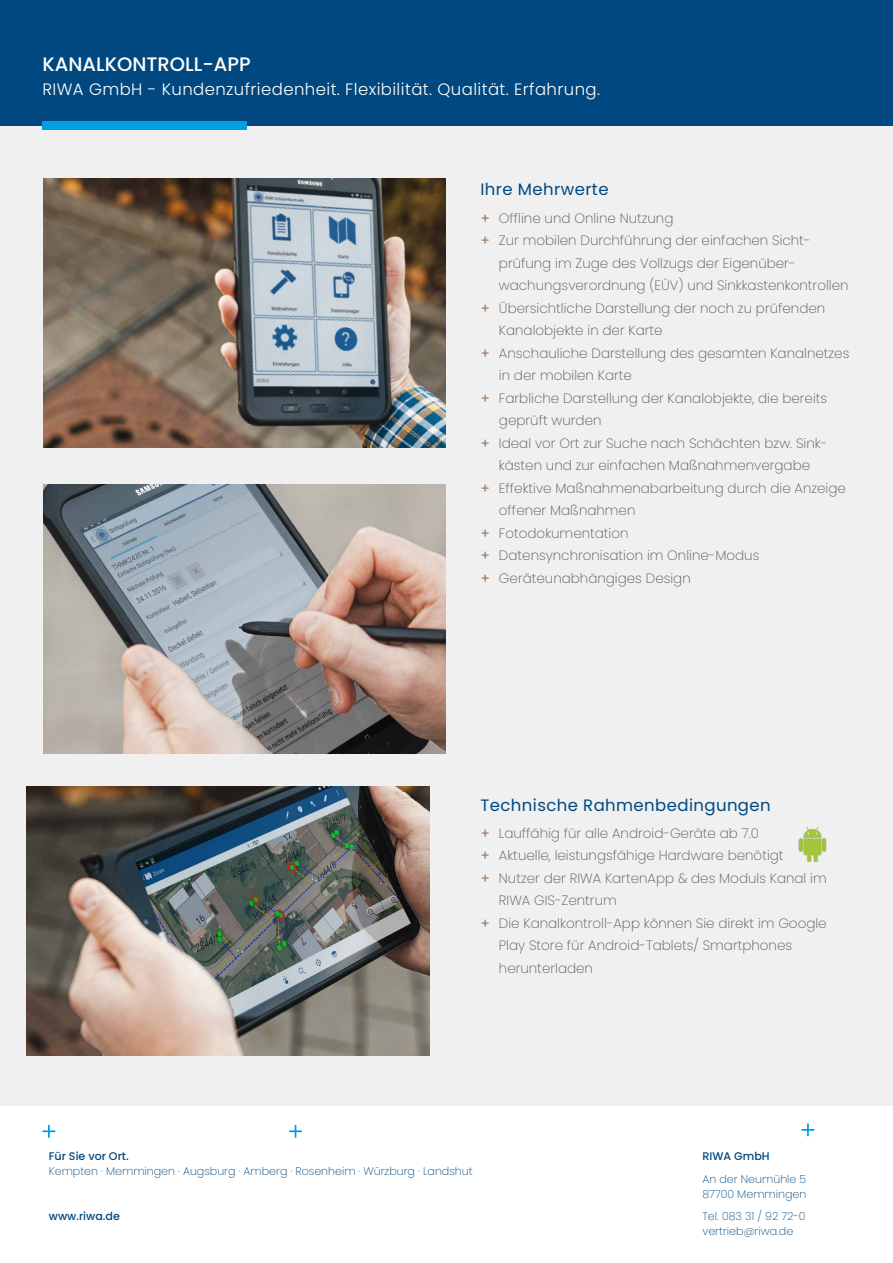
<style>
.page{position:relative;width:893px;height:1263px;background:#fff}
.page>*{position:absolute;margin:0;border:0;box-sizing:border-box;transform-origin:0 0}
.t1{font:500 19.5px "Poppins";color:#fff}
.t2{font:300 16.5px "Poppins";letter-spacing:.025em;color:#fff}
.t3{font:16.5px "Poppins";letter-spacing:.025em;color:#00487f}
.t4{font:200 13.5px "Poppins";color:#575756}
.t5{font:200 11.1px/15px "Poppins";color:#00487f}
.t6{font:500 11.1px "Poppins";color:#00487f}
.s1{font-weight:500;color:#a68368}
</style>
<div class="page">
<div style="left:0;top:125px;width:893px;height:981px;background:#f0f0f0"></div>
<div style="left:0;top:0;width:893px;height:125px;background:#00487f"></div>
<div style="left:43px;top:121px;width:204px;height:8px;background:#009fe3"></div>
<svg style="left:43px;top:1125px;width:12px;height:13px"></svg>
<svg style="left:289px;top:1125px;width:13px;height:13px"></svg>
<svg style="left:801px;top:1123px;width:13px;height:13px"></svg>
<img style="left:43px;top:179px;width:403px;height:269px">
<img style="left:27px;top:786px;width:402px;height:269px">
<img style="left:43px;top:484px;width:403px;height:269px">
<img style="left:798px;top:827px;width:28px;height:35px">
<h1 class="t1" style="left:43px;top:53px;width:210px">KANALKONTROLL-APP</h1>
<p class="t2" style="left:43px;top:80px;width:559px">RIWA GmbH - Kundenzufriedenheit. Flexibilität. Qualität. Erfahrung.</p>
<p class="t3" style="left:480px;top:179px;width:130px">Ihre Mehrwerte</p>
<p class="t4" style="left:480px;top:210px;width:194px"><span class="s1">+</span> Offline und Online Nutzung</p>
<p class="t4" style="left:480px;top:232px;width:331px"><span class="s1">+</span> Zur mobilen Durchführung der einfachen Sicht-</p>
<p class="t4" style="left:499px;top:255px;width:298px">prüfung im Zuge des Vollzugs der Eigenüber-</p>
<p class="t4" style="left:499px;top:277px;width:351px">wachungsverordnung (EÜV) und Sinkkastenkontrollen</p>
<p class="t4" style="left:480px;top:300px;width:346px"><span class="s1">+</span> Übersichtliche Darstellung der noch zu prüfenden</p>
<p class="t4" style="left:499px;top:322px;width:165px">Kanalobjekte in der Karte</p>
<p class="t4" style="left:480px;top:345px;width:370px"><span class="s1">+</span> Anschauliche Darstellung des gesamten Kanalnetzes</p>
<p class="t4" style="left:499px;top:367px;width:135px">in der mobilen Karte</p>
<p class="t4" style="left:480px;top:390px;width:348px"><span class="s1">+</span> Farbliche Darstellung der Kanalobjekte, die bereits</p>
<p class="t4" style="left:499px;top:413px;width:104px">geprüft wurden</p>
<p class="t4" style="left:480px;top:435px;width:348px"><span class="s1">+</span> Ideal vor Ort zur Suche nach Schächten bzw. Sink-</p>
<p class="t4" style="left:499px;top:458px;width:313px">kästen und zur einfachen Maßnahmenvergabe</p>
<p class="t4" style="left:480px;top:480px;width:367px"><span class="s1">+</span> Effektive Maßnahmenabarbeitung durch die Anzeige</p>
<p class="t4" style="left:499px;top:503px;width:138px">offener Maßnahmen</p>
<p class="t4" style="left:480px;top:525px;width:150px"><span class="s1">+</span> Fotodokumentation</p>
<p class="t4" style="left:480px;top:548px;width:280px"><span class="s1">+</span> Datensynchronisation im Online-Modus</p>
<p class="t4" style="left:480px;top:570px;width:212px"><span class="s1">+</span> Geräteunabhängiges Design</p>
<p class="t3" style="left:480px;top:795px;width:292px">Technische Rahmenbedingungen</p>
<p class="t4" style="left:480px;top:825px;width:280px"><span class="s1">+</span> Lauffähig für alle Android-Geräte ab 7.0</p>
<p class="t4" style="left:480px;top:847px;width:305px"><span class="s1">+</span> Aktuelle, leistungsfähige Hardware benötigt</p>
<p class="t4" style="left:480px;top:870px;width:348px"><span class="s1">+</span> Nutzer der RIWA KartenApp &amp; des Moduls Kanal im</p>
<p class="t4" style="left:499px;top:892px;width:119px">RIWA GIS-Zentrum</p>
<p class="t4" style="left:480px;top:915px;width:348px"><span class="s1">+</span> Die Kanalkontroll-App können Sie direkt im Google</p>
<p class="t4" style="left:499px;top:937px;width:295px">Play Store für Android-Tablets/ Smartphones</p>
<p class="t4" style="left:499px;top:960px;width:96px">herunterladen</p>
<p class="t6" style="left:49px;top:1150px;width:81px">Für Sie vor Ort.</p>
<p class="t5" style="left:49px;top:1164px;width:425px">Kempten · Memmingen · Augsburg · Amberg · Rosenheim · Würzburg · Landshut</p>
<p class="t6" style="left:49px;top:1210px;width:73px">www.riwa.de</p>
<p class="t6" style="left:702px;top:1150px;width:69px">RIWA GmbH</p>
<p class="t5" style="left:702px;top:1171px;width:105px">An der Neumühle 5<br>87700 Memmingen</p>
<p class="t5" style="left:702px;top:1209px;width:105px">Tel. 083 31 / 92 72-0 vertrieb@riwa.de</p>
</div>
